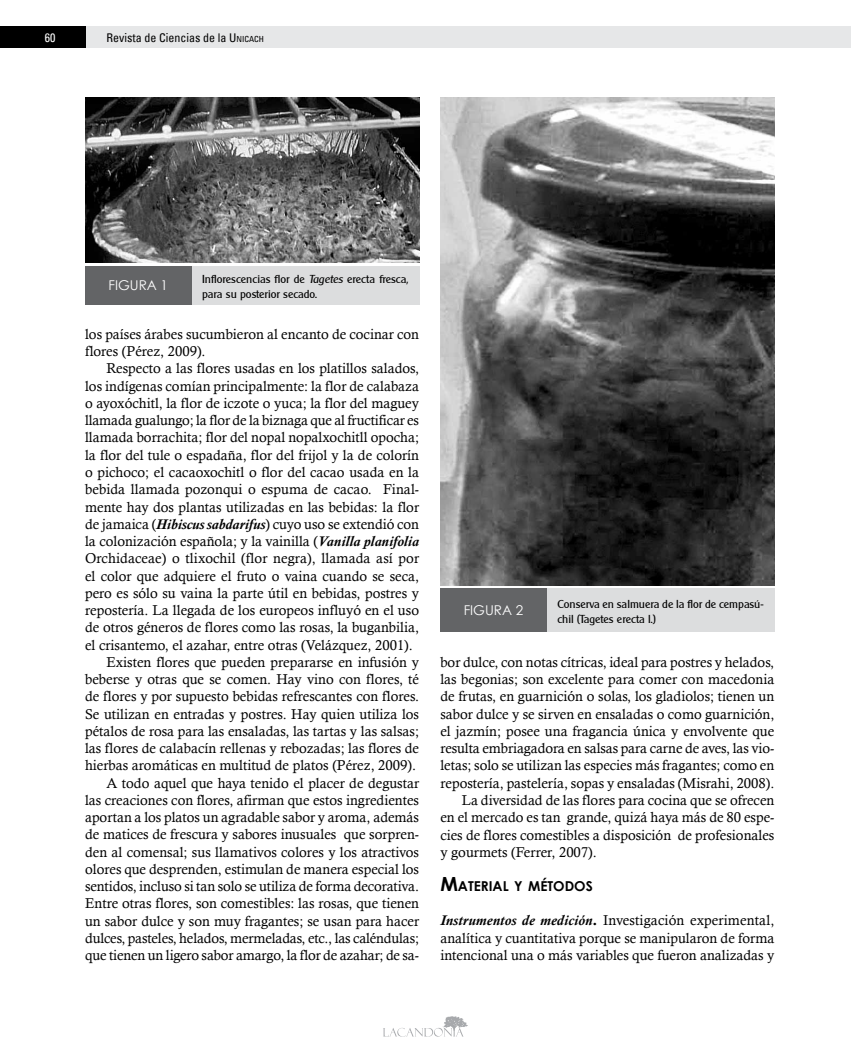
<style>
.page{position:relative;width:851px;height:1063px;background:#fff}
.page>*{position:absolute;margin:0;border:0;box-sizing:border-box;transform-origin:0 0}
.t1{font:14.25px/17.2px "Calisto";color:#000}
.t2{font:700 13.65px "Century Gothic";color:#000}
.t3{font:13.5px "Century Gothic";color:#fff}
.t4{font:condensed 12px "Univers";color:#000}
.t5{font:condensed 12px "Univers";color:#fff}
.t6{font:11.25px/15px "Clarity Gothic SF";color:#000}
.s1{font-style:inherit}
.s2{font-size:8.4px}
.s3{font-family:"Clarity Gothic SF Italic"}
.s4{font-weight:700;font-style:italic}
.s5{font-size:19.5px}
.s6{font-family:"Calis MT Bol"}
</style>
<div class="page">
<div style="left:0;top:27px;width:850px;height:21px;background:#e6e7e8"></div>
<div style="left:0;top:27px;width:85px;height:21px;background:#000"></div>
<svg style="left:383px;top:1016px;width:85px;height:21px"></svg>
<img style="left:85px;top:97px;width:334px;height:166px">
<img style="left:440px;top:97px;width:334px;height:489px">
<div style="left:440px;top:588px;width:334px;height:44px;background:#dcddde"></div>
<div style="left:440px;top:588px;width:106px;height:44px;background:#636466"></div>
<div style="left:85px;top:266px;width:334px;height:38px;background:#dcddde"></div>
<div style="left:85px;top:266px;width:106px;height:38px;background:#636466"></div>
<p class="t5" style="left:45px;top:30px;width:12px">60</p>
<p class="t4" style="left:106px;top:30px;width:159px">Revista de Ciencias de la <span class="s1">U</span><span class="s2">NICACH</span></p>
<p class="t3" style="left:108px;top:277px;width:61px">FIGURA 1</p>
<p class="t6" style="left:202px;top:272px;width:208px">Inflorescencias flor de <span class="s3">Tagetes</span> erecta fresca, para su posterior secado.</p>
<p class="t1" style="left:85px;top:325px;width:335px">los países árabes sucumbieron al encanto de cocinar con flores (Pérez, 2009).</p>
<p class="t1" style="left:106px;top:360px;width:314px">Respecto a las flores usadas en los platillos salados,</p>
<p class="t1" style="left:85px;top:377px;width:335px">los indígenas comían principalmente: la flor de calabaza</p>
<p class="t1" style="left:85px;top:394px;width:335px">o ayoxóchitl, la flor de iczote o yuca; la flor del maguey</p>
<p class="t1" style="left:85px;top:412px;width:335px">llamada gualungo; la flor de la biznaga que al fructificar es</p>
<p class="t1" style="left:85px;top:429px;width:335px">llamada borrachita; flor del nopal nopalxochitll opocha;</p>
<p class="t1" style="left:85px;top:446px;width:335px">la flor del tule o espadaña, flor del frijol y la de colorín</p>
<p class="t1" style="left:85px;top:463px;width:335px">o pichoco; el cacaoxochitl o flor del cacao usada en la</p>
<p class="t1" style="left:85px;top:481px;width:335px">bebida llamada pozonqui o espuma de cacao. Final-</p>
<p class="t1" style="left:85px;top:498px;width:335px">mente hay dos plantas utilizadas en las bebidas: la flor</p>
<p class="t1" style="left:85px;top:515px;width:335px">de jamaica (<span class="s4">Hibiscus sabdarifus</span>) cuyo uso se extendió con</p>
<p class="t1" style="left:85px;top:532px;width:335px">la colonización española; y la vainilla (<span class="s4">Vanilla planifolia</span></p>
<p class="t1" style="left:85px;top:550px;width:335px">Orchidaceae) o tlixochil (flor negra), llamada así por</p>
<p class="t1" style="left:85px;top:567px;width:335px">el color que adquiere el fruto o vaina cuando se seca,</p>
<p class="t1" style="left:85px;top:584px;width:335px">pero es sólo su vaina la parte útil en bebidas, postres y</p>
<p class="t1" style="left:85px;top:601px;width:335px">repostería. La llegada de los europeos influyó en el uso</p>
<p class="t1" style="left:85px;top:619px;width:335px">de otros géneros de flores como las rosas, la buganbilia,</p>
<p class="t1" style="left:85px;top:636px;width:329px">el crisantemo, el azahar, entre otras (Velázquez, 2001).</p>
<p class="t1" style="left:106px;top:653px;width:314px">Existen flores que pueden prepararse en infusión y</p>
<p class="t1" style="left:85px;top:671px;width:335px">beberse y otras que se comen. Hay vino con flores, té</p>
<p class="t1" style="left:85px;top:688px;width:335px">de flores y por supuesto bebidas refrescantes con flores.</p>
<p class="t1" style="left:85px;top:705px;width:335px">Se utilizan en entradas y postres. Hay quien utiliza los</p>
<p class="t1" style="left:85px;top:722px;width:335px">pétalos de rosa para las ensaladas, las tartas y las salsas;</p>
<p class="t1" style="left:85px;top:740px;width:335px">las flores de calabacín rellenas y rebozadas; las flores de</p>
<p class="t1" style="left:85px;top:757px;width:332px">hierbas aromáticas en multitud de platos (Pérez, 2009).</p>
<p class="t1" style="left:106px;top:774px;width:314px">A todo aquel que haya tenido el placer de degustar</p>
<p class="t1" style="left:85px;top:791px;width:335px">las creaciones con flores, afirman que estos ingredientes</p>
<p class="t1" style="left:85px;top:809px;width:335px">aportan a los platos un agradable sabor y aroma, además</p>
<p class="t1" style="left:85px;top:826px;width:335px">de matices de frescura y sabores inusuales que sorpren-</p>
<p class="t1" style="left:85px;top:843px;width:335px">den al comensal; sus llamativos colores y los atractivos</p>
<p class="t1" style="left:85px;top:860px;width:335px">olores que desprenden, estimulan de manera especial los</p>
<p class="t1" style="left:85px;top:878px;width:335px">sentidos, incluso si tan solo se utiliza de forma decorativa.</p>
<p class="t1" style="left:85px;top:895px;width:335px">Entre otras flores, son comestibles: las rosas, que tienen</p>
<p class="t1" style="left:85px;top:912px;width:335px">un sabor dulce y son muy fragantes; se usan para hacer</p>
<p class="t1" style="left:85px;top:929px;width:335px">dulces, pasteles, helados, mermeladas, etc., las caléndulas;</p>
<p class="t1" style="left:85px;top:947px;width:335px">que tienen un ligero sabor amargo, la flor de azahar; de sa-</p>
<p class="t3" style="left:463px;top:602px;width:61px">FIGURA 2</p>
<p class="t6" style="left:557px;top:597px;width:208px">Conserva en salmuera de la flor de cempasú&shy;chil (Tagetes erecta l.)</p>
<p class="t1" style="left:440px;top:653px;width:335px">bor dulce, con notas cítricas, ideal para postres y helados,</p>
<p class="t1" style="left:440px;top:671px;width:335px">las begonias; son excelente para comer con macedonia</p>
<p class="t1" style="left:440px;top:688px;width:335px">de frutas, en guarnición o solas, los gladiolos; tienen un</p>
<p class="t1" style="left:440px;top:705px;width:335px">sabor dulce y se sirven en ensaladas o como guarnición,</p>
<p class="t1" style="left:440px;top:722px;width:335px">el jazmín; posee una fragancia única y envolvente que</p>
<p class="t1" style="left:440px;top:740px;width:335px">resulta embriagadora en salsas para carne de aves, las vio-</p>
<p class="t1" style="left:440px;top:757px;width:335px">letas; solo se utilizan las especies más fragantes; como en</p>
<p class="t1" style="left:440px;top:774px;width:335px">repostería, pastelería, sopas y ensaladas (Misrahi, 2008).</p>
<p class="t1" style="left:461px;top:791px;width:314px">La diversidad de las flores para cocina que se ofrecen</p>
<p class="t1" style="left:440px;top:809px;width:335px">en el mercado es tan grande, quizá haya más de 80 espe-</p>
<p class="t1" style="left:440px;top:826px;width:335px">cies de flores comestibles a disposición de profesionales</p>
<p class="t1" style="left:440px;top:843px;width:158px">y gourmets (Ferrer, 2007).</p>
<p class="t2" style="left:440px;top:877px;width:154px"><span class="s5">M</span>ATERIAL Y MÉTODOS</p>
<p class="t1" style="left:440px;top:912px;width:335px;text-align:justify"><span class="s4">Instrumentos de medición</span><span class="s6">.</span> Investigación experimental, analítica y cuantitativa porque se manipularon de forma intencional una o más variables que fueron analizadas y</p>
</div>
